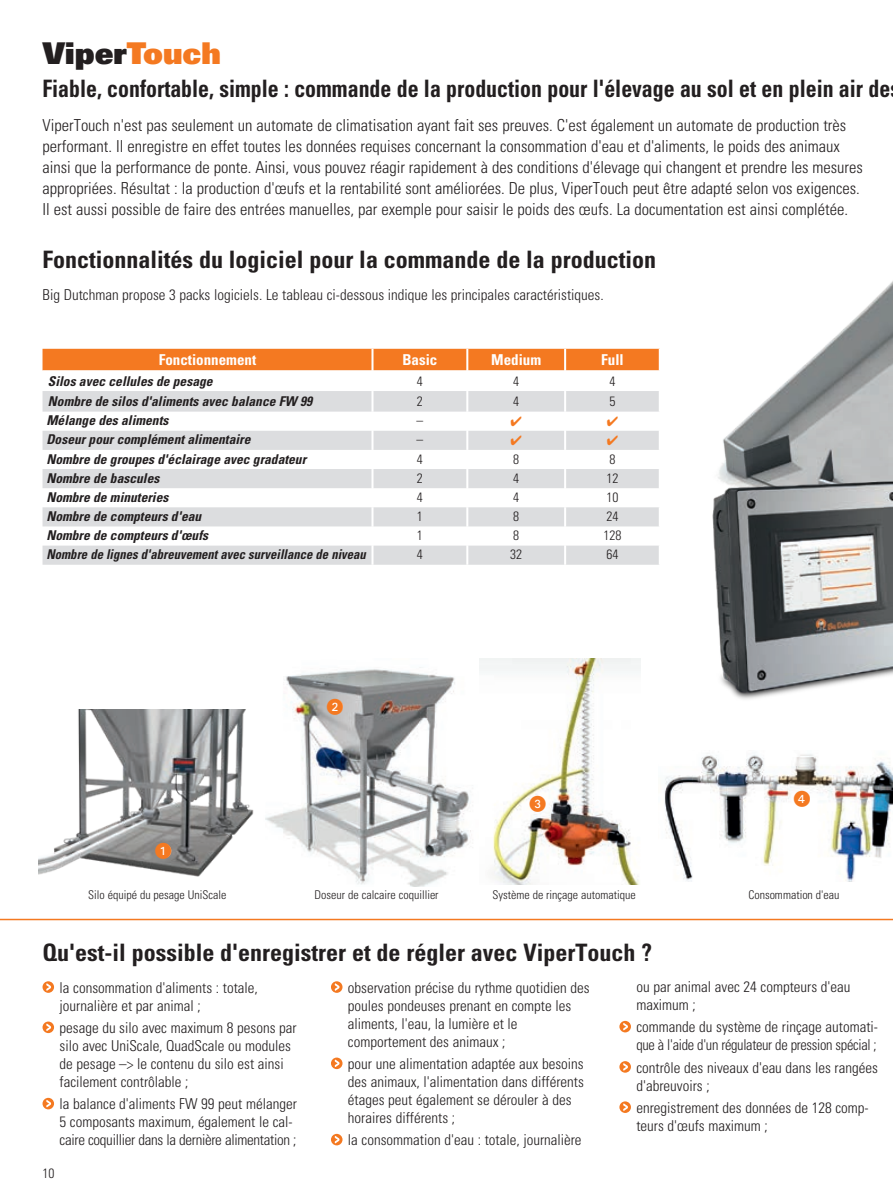
<style>
.page{position:relative;width:893px;height:1191px;background:#fff}
.page>*{position:absolute;margin:0;border:0;box-sizing:border-box;transform-origin:0 0}
.t1{font:30px "Univers LT Std X Black";color:#231f20}
.t2{font:700 condensed 24px "Univers LT Std";color:#231f20}
.t3{font:700 condensed 24px "Univers LT Std";color:#231f20;scale:.91 1}
.t4{font:300 condensed 16.5px/21px "Univers LT Std";color:#231f20}
.t5{font:300 condensed 15px/18px "Univers LT Std";color:#231f20}
.t6{font:300 condensed 15px/18px "Univers LT Std";letter-spacing:-.02em;color:#231f20}
.t7{font:700 condensed 15px "Univers LT Std";color:#fff}
.t8{font:italic 700 condensed 13.5px "Univers LT Std";color:#231f20}
.t9{font:italic 700 condensed 13.5px "Univers LT Std";color:#231f20;scale:.94 1}
.t10{font:300 condensed 13.5px "Univers LT Std";color:#231f20}
.t11{font:300 condensed 12px "Univers LT Std";color:#231f20}
.s1{color:#f47921}
</style>
<div class="page">
<div style="left:43px;top:981px;width:11px;height:11px;background:#f47921;border-radius:50%"></div>
<svg style="left:46px;top:983px;width:5px;height:7px"></svg>
<div style="left:43px;top:1021px;width:11px;height:12px;background:#f47921;border-radius:50%"></div>
<svg style="left:46px;top:1023px;width:5px;height:8px"></svg>
<svg style="left:43px;top:1097px;width:11px;height:12px"></svg>
<svg style="left:46px;top:1100px;width:5px;height:7px"></svg>
<svg style="left:331px;top:981px;width:11px;height:11px"></svg>
<svg style="left:335px;top:983px;width:4px;height:7px"></svg>
<svg style="left:331px;top:1057px;width:11px;height:12px"></svg>
<svg style="left:335px;top:1059px;width:4px;height:8px"></svg>
<svg style="left:331px;top:1133px;width:11px;height:12px"></svg>
<svg style="left:335px;top:1136px;width:4px;height:7px"></svg>
<svg style="left:619px;top:1021px;width:12px;height:11px"></svg>
<svg style="left:623px;top:1023px;width:5px;height:7px"></svg>
<svg style="left:619px;top:1061px;width:12px;height:11px"></svg>
<svg style="left:623px;top:1063px;width:5px;height:7px"></svg>
<svg style="left:619px;top:1101px;width:12px;height:12px"></svg>
<svg style="left:623px;top:1103px;width:5px;height:7px"></svg>
<div style="left:43px;top:349px;width:616px;height:21px;background:#f47921"></div>
<svg style="left:43px;top:370px;width:616px;height:1px"></svg>
<svg style="left:43px;top:391px;width:616px;height:174px;fill:#dcdddf"></svg>
<hr style="left:371px;top:349px;width:2px;height:21px;background:#fff">
<hr style="left:466px;top:349px;width:2px;height:21px;background:#fff">
<hr style="left:564px;top:349px;width:2px;height:21px;background:#fff">
<hr style="left:371px;top:370px;width:2px;height:21px;background:#fff">
<hr style="left:466px;top:370px;width:2px;height:21px;background:#fff">
<hr style="left:564px;top:370px;width:2px;height:21px;background:#fff">
<hr style="left:371px;top:391px;width:2px;height:20px;background:#fff">
<hr style="left:466px;top:391px;width:2px;height:20px;background:#fff">
<hr style="left:564px;top:391px;width:2px;height:20px;background:#fff">
<hr style="left:371px;top:411px;width:2px;height:20px;background:#fff">
<hr style="left:466px;top:411px;width:2px;height:20px;background:#fff">
<hr style="left:564px;top:411px;width:2px;height:20px;background:#fff">
<svg style="left:371px;top:431px;width:2px;height:114px"></svg>
<svg style="left:466px;top:431px;width:2px;height:114px"></svg>
<svg style="left:564px;top:431px;width:2px;height:114px"></svg>
<hr style="left:371px;top:545px;width:2px;height:20px;background:#fff">
<hr style="left:466px;top:545px;width:2px;height:20px;background:#fff">
<hr style="left:564px;top:545px;width:2px;height:20px;background:#fff">
<hr style="left:0;top:918px;width:893px;height:2px;background:#f47921">
<img style="left:664px;top:753px;width:229px;height:128px">
<img style="left:479px;top:659px;width:161px;height:225px">
<img style="left:272px;top:667px;width:199px;height:220px">
<img style="left:719px;top:281px;width:174px;height:193px">
<img style="left:38px;top:709px;width:234px;height:168px">
<img style="left:712px;top:474px;width:181px;height:225px">
<svg style="left:327px;top:699px;width:16px;height:16px"></svg>
<svg style="left:155px;top:843px;width:16px;height:16px"></svg>
<svg style="left:530px;top:796px;width:16px;height:16px"></svg>
<svg style="left:794px;top:790px;width:16px;height:16px"></svg>
<svg style="left:511px;top:416px;width:10px;height:10px"></svg>
<svg style="left:607px;top:416px;width:11px;height:10px"></svg>
<svg style="left:511px;top:435px;width:10px;height:10px"></svg>
<svg style="left:607px;top:435px;width:11px;height:10px"></svg>
<h1 class="t1" style="left:43px;top:34px;width:180px">Viper<span class="s1">Touch</span></h1>
<h2 class="t3" style="left:43px;top:74px;width:933px">Fiable, confortable, simple : commande de la production pour l'élevage au sol et en plein air de</h2>
<p class="t4" style="left:43px;top:115px;width:822px">ViperTouch n'est pas seulement un automate de climatisation ayant fait ses preuves. C'est également un automate de production très performant. Il enregistre en effet toutes les données requises concernant la consommation d'eau et d'aliments, le poids des animaux ainsi que la performance de ponte. Ainsi, vous pouvez réagir rapidement à des conditions d'élevage qui changent et prendre les mesures appropriées. Résultat : la production d'œufs et la rentabilité sont améliorées. De plus, ViperTouch peut être adapté selon vos exigences.<br>Il est aussi possible de faire des entrées manuelles, par exemple pour saisir le poids des œufs. La documentation est ainsi complétée.</p>
<h2 class="t2" style="left:43px;top:245px;width:615px">Fonctionnalités du logiciel pour la commande de la production</h2>
<p class="t5" style="left:43px;top:286px;width:563px">Big Dutchman propose 3 packs logiciels. Le tableau ci-dessous indique les principales caractéristiques.</p>
<p class="t7" style="left:159px;top:350px;width:99px">Fonctionnement</p>
<p class="t7" style="left:402px;top:350px;width:36px">Basic</p>
<p class="t7" style="left:491px;top:350px;width:51px">Medium</p>
<p class="t7" style="left:601px;top:350px;width:24px">Full</p>
<p class="t8" style="left:48px;top:372px;width:166px">Silos avec cellules de pesage</p>
<p class="t10" style="left:417px;top:373px;width:7px">4</p>
<p class="t10" style="left:513px;top:373px;width:7px">4</p>
<p class="t10" style="left:609px;top:373px;width:7px">4</p>
<p class="t8" style="left:48px;top:393px;width:266px">Nombre de silos d'aliments avec balance FW 99</p>
<p class="t10" style="left:417px;top:393px;width:7px">2</p>
<p class="t10" style="left:513px;top:393px;width:7px">4</p>
<p class="t10" style="left:609px;top:393px;width:7px">5</p>
<p class="t8" style="left:46px;top:412px;width:124px">Mélange des aliments</p>
<p class="t10" style="left:417px;top:412px;width:8px">–</p>
<p class="t8" style="left:46px;top:431px;width:206px">Doseur pour complément alimentaire</p>
<p class="t10" style="left:417px;top:431px;width:8px">–</p>
<p class="t8" style="left:46px;top:450px;width:261px">Nombre de groupes d'éclairage avec gradateur</p>
<p class="t10" style="left:417px;top:450px;width:7px">4</p>
<p class="t10" style="left:513px;top:450px;width:7px">8</p>
<p class="t10" style="left:609px;top:450px;width:7px">8</p>
<p class="t8" style="left:46px;top:469px;width:115px">Nombre de bascules</p>
<p class="t10" style="left:417px;top:470px;width:7px">2</p>
<p class="t10" style="left:513px;top:470px;width:7px">4</p>
<p class="t10" style="left:606px;top:470px;width:13px">12</p>
<p class="t8" style="left:46px;top:489px;width:124px">Nombre de minuteries</p>
<p class="t10" style="left:417px;top:489px;width:7px">4</p>
<p class="t10" style="left:513px;top:489px;width:7px">4</p>
<p class="t10" style="left:606px;top:489px;width:13px">10</p>
<p class="t8" style="left:46px;top:508px;width:156px">Nombre de compteurs d'eau</p>
<p class="t10" style="left:417px;top:508px;width:7px">1</p>
<p class="t10" style="left:513px;top:508px;width:7px">8</p>
<p class="t10" style="left:606px;top:508px;width:13px">24</p>
<p class="t8" style="left:46px;top:527px;width:163px">Nombre de compteurs d'œufs</p>
<p class="t10" style="left:417px;top:527px;width:7px">1</p>
<p class="t10" style="left:513px;top:527px;width:7px">8</p>
<p class="t10" style="left:603px;top:527px;width:19px">128</p>
<p class="t9" style="left:46px;top:546px;width:341px">Nombre de lignes d'abreuvement avec surveillance de niveau</p>
<p class="t10" style="left:417px;top:546px;width:7px">4</p>
<p class="t10" style="left:510px;top:546px;width:13px">32</p>
<p class="t10" style="left:606px;top:546px;width:13px">64</p>
<p class="t11" style="left:88px;top:887px;width:140px">Silo équipé du pesage UniScale</p>
<p class="t11" style="left:315px;top:887px;width:126px">Doseur de calcaire coquillier</p>
<p class="t11" style="left:492px;top:887px;width:145px">Système de rinçage automatique</p>
<p class="t11" style="left:748px;top:887px;width:93px">Consommation d'eau</p>
<h2 class="t2" style="left:43px;top:938px;width:611px">Qu'est-il possible d'enregistrer et de régler avec ViperTouch ?</h2>
<p class="t5" style="left:60px;top:978px;width:200px">la consommation d'aliments : totale, journalière et par animal ;</p>
<p class="t5" style="left:60px;top:1018px;width:239px">pesage du silo avec maximum 8 pesons par silo avec UniScale, QuadScale ou modules de pesage –&gt; le contenu du silo est ainsi facilement contrôlable ;</p>
<p class="t5" style="left:60px;top:1095px;width:239px">la balance d'aliments FW 99 peut mélanger<br>5 composants maximum, également le cal&shy;caire coquillier dans la dernière alimentation ;</p>
<p class="t10" style="left:43px;top:1165px;width:13px">10</p>
<p class="t5" style="left:348px;top:978px;width:243px">observation précise du rythme quotidien des poules pondeuses prenant en compte les aliments, l'eau, la lumière et le comportement des animaux ;</p>
<p class="t5" style="left:348px;top:1054px;width:237px">pour une alimentation adaptée aux besoins des animaux, l'alimentation dans différents étages peut également se dérouler à des horaires différents ;</p>
<p class="t5" style="left:348px;top:1131px;width:235px">la consommation d'eau : totale, journalière</p>
<p class="t5" style="left:636px;top:978px;width:215px">ou par animal avec 24 compteurs d'eau maximum ;</p>
<p class="t6" style="left:636px;top:1018px;width:243px">commande du système de rinçage automati&shy;que à l'aide d'un régulateur de pression spécial ;</p>
<p class="t5" style="left:636px;top:1058px;width:243px">contrôle des niveaux d'eau dans les rangées d'abreuvoirs ;</p>
<p class="t5" style="left:636px;top:1098px;width:234px">enregistrement des données de 128 comp&shy;teurs d'œufs maximum ;</p>
</div>
